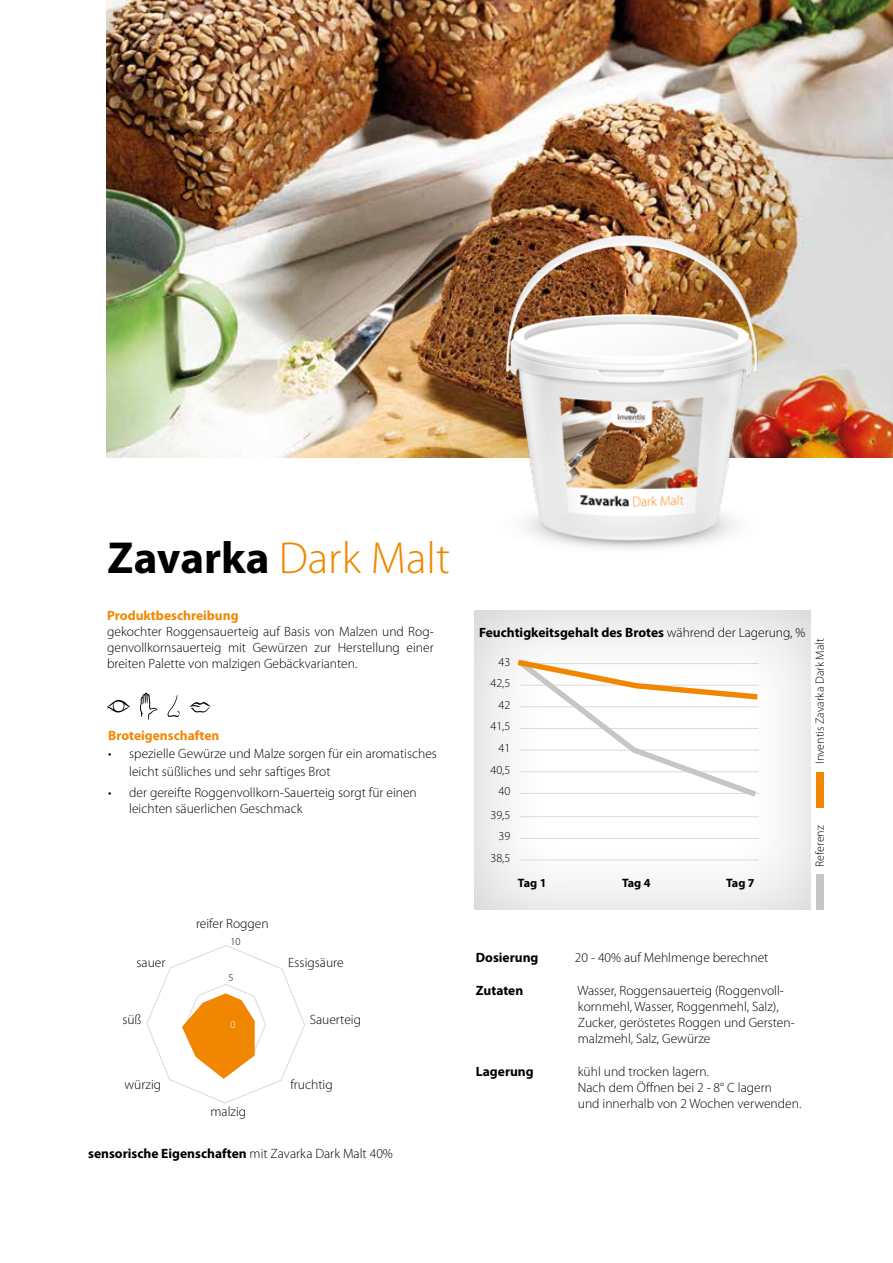
<style>
.page{position:relative;width:893px;height:1263px;background:#fff}
.page>*{position:absolute;margin:0;border:0;box-sizing:border-box;transform-origin:0 0}
.t1{font:300 45px "Myriad Pro";color:#f18700}
.t2{font:300 13.5px/16.2px "Myriad Pro";color:#000}
.t3{font:700 13.5px "Myriad Pro";color:#000}
.t4{font:700 13.5px "Myriad Pro";color:#f18700}
.t5{font:300 12.15px "Myriad Pro";color:#000}
.t6{font:700 12.15px "Myriad Pro";letter-spacing:-.035em;color:#000}
.t7{font:300 12px "Myriad Pro";color:#000}
.t8{font:300 10.5px "Myriad Pro";color:#000}
.t9{font:300 10.5px "Myriad Pro";color:#fff}
.s1{font-weight:700;color:#000}
.s2{font-weight:300}
</style>
<div class="page">
<img style="left:106px;top:0;width:787px;height:457px">
<img style="left:447px;top:209px;width:369px;height:340px">
<svg style="left:107px;top:700px;width:23px;height:12px"></svg>
<svg style="left:140px;top:692px;width:17px;height:28px"></svg>
<svg style="left:190px;top:702px;width:21px;height:11px"></svg>
<svg style="left:168px;top:695px;width:12px;height:22px"></svg>
<div style="left:473px;top:607px;width:339px;height:303px;background:#000;opacity:.2"></div>
<div style="left:816px;top:772px;width:7px;height:36px;background:#f18700"></div>
<div style="left:816px;top:874px;width:7px;height:35px;background:#c6c6c6"></div>
<hr style="left:520px;top:816px;width:239px;height:1px;background:#dadada">
<hr style="left:520px;top:838px;width:239px;height:1px;background:#dadada">
<hr style="left:520px;top:860px;width:239px;height:1px;background:#dadada">
<svg style="left:512px;top:655px;width:251px;height:146px"></svg>
<svg style="left:146px;top:945px;width:159px;height:159px"></svg>
<h1 class="t1" style="left:108px;top:533px;width:344px"><span class="s1">Zavarka</span> Dark Malt</h1>
<p class="t4" style="left:107px;top:606px;width:133px">Produktbeschreibung</p>
<p class="t2" style="left:107px;top:624px;width:328px;text-align:justify">gekochter Roggensauerteig auf Basis von Malzen und Rog&shy;genvollkornsauerteig mit Gewürzen zur Herstellung einer breiten Palette von malzigen Gebäckvarianten.</p>
<p class="t4" style="left:108px;top:726px;width:113px">Broteigenschaften</p>
<p class="t2" style="left:129px;top:744px;width:309px;line-height:18px;text-indent:-21px">• spezielle Gewürze und Malze sorgen für ein aromatisches leicht süßliches und sehr saftiges Brot</p>
<p class="t2" style="left:129px;top:784px;width:289px;text-indent:-21px">• der gereifte Roggenvollkorn-Sauerteig sorgt für einen leichten säuerlichen Geschmack</p>
<p class="t2" style="left:196px;top:915px;width:74px">reifer Roggen</p>
<p class="t2" style="left:137px;top:954px;width:30px">sauer</p>
<p class="t2" style="left:122px;top:1011px;width:21px">süß</p>
<p class="t8" style="left:230px;top:935px;width:12px">10</p>
<p class="t8" style="left:228px;top:972px;width:7px">5</p>
<p class="t9" style="left:230px;top:1018px;width:7px">0</p>
<p class="t2" style="left:288px;top:954px;width:57px">Essigsäure</p>
<p class="t2" style="left:310px;top:1011px;width:53px">Sauerteig</p>
<p class="t2" style="left:125px;top:1076px;width:38px">würzig</p>
<p class="t2" style="left:290px;top:1076px;width:44px">fruchtig</p>
<p class="t2" style="left:211px;top:1103px;width:37px">malzig</p>
<p class="t3" style="left:88px;top:1144px;width:306px">sensorische Eigenschaften <span class="s2">mit Zavarka Dark Malt 40%</span></p>
<p class="t3" style="left:479px;top:624px;width:328px">Feuchtigkeitsgehalt des Brotes <span class="s2">während der Lagerung, %</span></p>
<p class="t5" style="left:498px;top:655px;width:13px">43</p>
<p class="t5" style="left:490px;top:676px;width:21px">42,5</p>
<p class="t5" style="left:498px;top:698px;width:13px">42</p>
<p class="t5" style="left:490px;top:720px;width:21px">41,5</p>
<p class="t5" style="left:498px;top:741px;width:13px">41</p>
<p class="t5" style="left:490px;top:763px;width:21px">40,5</p>
<p class="t5" style="left:498px;top:785px;width:13px">40</p>
<p class="t5" style="left:490px;top:808px;width:21px">39,5</p>
<p class="t5" style="left:498px;top:830px;width:13px">39</p>
<p class="t5" style="left:490px;top:851px;width:21px">38,5</p>
<p class="t6" style="left:518px;top:875px;width:30px">Tag 1</p>
<p class="t6" style="left:622px;top:875px;width:30px">Tag 4</p>
<p class="t6" style="left:726px;top:875px;width:30px">Tag 7</p>
<p class="t7" style="left:813px;top:764px;width:127px;rotate:-90deg">Inventis Zavarka Dark Malt</p>
<p class="t7" style="left:813px;top:867px;width:43px;rotate:-90deg">Referenz</p>
<p class="t3" style="left:476px;top:949px;width:64px">Dosierung</p>
<p class="t2" style="left:575px;top:950px;width:195px">20 - 40% auf Mehlmenge berechnet</p>
<p class="t3" style="left:476px;top:981px;width:49px">Zutaten</p>
<p class="t2" style="left:577px;top:982px;width:219px">Wasser, Roggensauerteig (Roggenvoll&shy;kornmehl, Wasser, Roggenmehl, Salz), Zucker, geröstetes Roggen und Gersten&shy;malzmehl, Salz, Gewürze</p>
<p class="t3" style="left:476px;top:1062px;width:59px">Lagerung</p>
<p class="t2" style="left:578px;top:1063px;width:225px">kühl und trocken lagern.<br>Nach dem Öffnen bei 2 - 8° C lagern<br>und innerhalb von 2 Wochen verwenden.</p>
</div>
